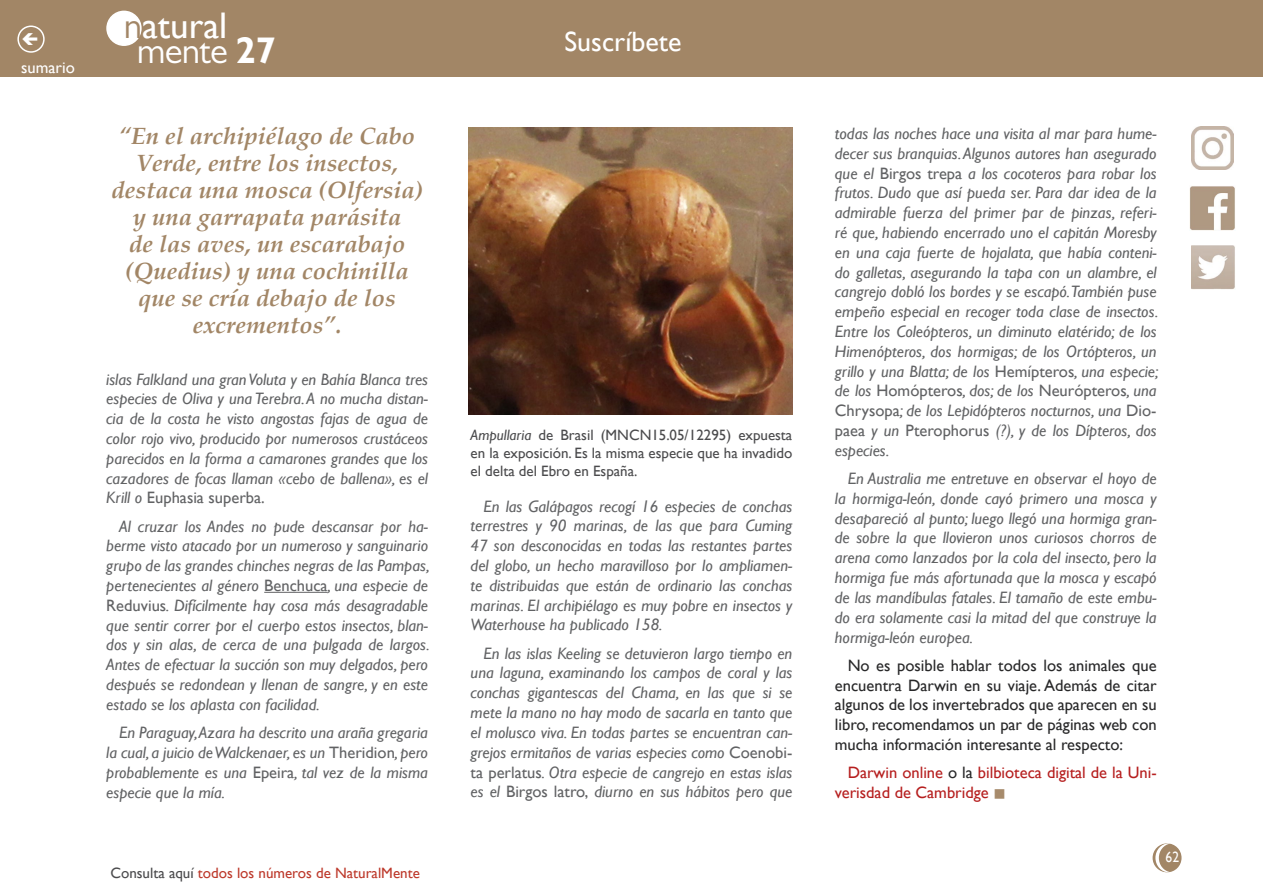
<style>
.page{position:relative;width:1263px;height:893px;background:#fff}
.page>*{position:absolute;margin:0;border:0;box-sizing:border-box;transform-origin:0 0}
.t1{font:37.05px "Gill Sans";color:#fff}
.t2{font:37.05px "Gill Sans MT Pro";letter-spacing:-.02em;color:#fff}
.t3{font:27.9px "Gill Sans";color:#fff}
.t4{font:italic 700 24px/27px "Palatino";color:#a28666;text-align:center}
.t5{font:italic 16.5px/19.8px "Gill Sans";color:#616264;text-align:justify}
.t6{font:16.5px/19.8px "Gill Sans";color:#282829;text-align:justify}
.t7{font:16.5px/19.8px "Gill Sans";color:#b61f1f}
.t8{font:16.5px "Gill Sans";color:#fff}
.t9{font:15px/18px "Gill Sans";color:#4b4b4d;text-align:justify}
.t10{font:15px "Gill Sans";color:#bd392b}
.t11{font:15px "Gill Sans";color:#fff;scale:.9 1}
.s1{font-family:"Gill Sans MT Pro";color:#a28666}
.s2{font-family:"Gill Sans";font-weight:700}
.s3{font-style:normal}
.s4{color:#4b4b4d}
.s5{font-style:italic}
.s6{color:#282829}
.s7{color:#a78b6c}
</style>
<div class="page">
<div style="left:1153px;top:844px;width:28px;height:28px;background:#a28666;border-radius:50%"></div>
<div style="left:1152px;top:843px;width:29px;height:29px;border:2px solid #a28666;border-radius:50%"></div>
<div style="left:0;top:0;width:1263px;height:77px;background:#a28666"></div>
<div style="left:107px;top:11px;width:34px;height:34px;background:#fff;border-radius:50%"></div>
<div style="left:106px;top:11px;width:36px;height:35px;border:2px solid #fff;border-radius:50%"></div>
<svg style="left:1155px;top:843px;width:15px;height:29px"></svg>
<div style="left:17px;top:26px;width:28px;height:27px;border:2px solid #fff;border-radius:50%"></div>
<img style="left:1190px;top:186px;width:45px;height:44px">
<img style="left:1191px;top:246px;width:44px;height:44px">
<img style="left:1191px;top:127px;width:42px;height:42px">
<hr style="left:264px;top:592px;width:64px;height:1px;background:#616264">
<img style="left:469px;top:128px;width:323px;height:286px">
<p class="t8" style="left:21px;top:58px;width:55px">sumario</p>
<h1 class="t1" style="left:124px;top:4px;width:105px"><span class="s1">n</span>atural</h1>
<h1 class="t2" style="left:137px;top:29px;width:140px">mente <span class="s2">27</span></h1>
<h3 class="t4" style="left:112px;top:123px;width:313px">“En el archipiélago de Cabo<br>Verde, entre los insectos, destaca una mosca (Olfersia) y una garrapata parásita<br>de las aves, un escarabajo (Quedius) y una cochinilla que se cría debajo de los excrementos”.</h3>
<p class="t5" style="left:106px;top:369px;width:323px">islas Falkland una gran Voluta y en Bahía Blanca tres especies de Oliva y una Terebra. A no mucha distan&shy;cia de la costa he visto angostas fajas de agua de color rojo vivo, producido por numerosos crustáceos parecidos en la forma a camarones grandes que los cazadores de focas llaman «cebo de ballena», es el Krill o <span class="s3">Euphasia superba.</span></p>
<p class="t5" style="left:106px;top:516px;width:325px;text-indent:13px">Al cruzar los Andes no pude descansar por ha&shy;berme visto atacado por un numeroso y sanguinario grupo de las grandes chinches negras de las Pampas, pertenecientes al género <span class="s3">Benchuca</span>, una especie de <span class="s3">Reduvius</span>. Difícilmente hay cosa más desagradable que sentir correr por el cuerpo estos insectos, blan&shy;dos y sin alas, de cerca de una pulgada de largos.<br>Antes de efectuar la succión son muy delgados, pero después se redondean y llenan de sangre, y en este estado se los aplasta con facilidad.</p>
<p class="t5" style="left:106px;top:723px;width:323px;text-indent:13px">En Paraguay, Azara ha descrito una araña gregaria la cual, a juicio de Walckenaer, es un <span class="s3">Theridion</span>, pero probablemente es una <span class="s3">Epeira</span>, tal vez de la misma especie que la mía.</p>
<p class="t10" style="left:110px;top:864px;width:311px"><span class="s4">Consulta aquí</span> todos los números de NaturalMente</p>
<h2 class="t3" style="left:564px;top:25px;width:118px">Suscríbete</h2>
<p class="t9" style="left:471px;top:426px;width:323px"><span class="s5">Ampullaria</span> de Brasil (MNCN15.05/12295) expuesta en la exposición. Es la misma especie que ha invadido el delta del Ebro en España.</p>
<p class="t5" style="left:471px;top:496px;width:323px;text-indent:13px">En las Galápagos recogí 16 especies de conchas terrestres y 90 marinas, de las que para Cuming 47 son desconocidas en todas las restantes partes del globo, un hecho maravilloso por lo ampliamen&shy;te distribuidas que están de ordinario las conchas marinas. El archipiélago es muy pobre en insectos y Waterhouse ha publicado 158.</p>
<p class="t5" style="left:471px;top:643px;width:323px;text-indent:13px">En las islas Keeling se detuvieron largo tiempo en una laguna, examinando los campos de coral y las conchas gigantescas del Chama, en las que si se mete la mano no hay modo de sacarla en tanto que el molusco viva. En todas partes se encuentran can&shy;grejos ermitaños de varias especies como <span class="s3">Coenobi&shy;ta perlatus</span>. Otra especie de cangrejo en estas islas es el <span class="s3">Birgos latro,</span> diurno en sus hábitos pero que</p>
<p class="t5" style="left:835px;top:124px;width:325px">todas las noches hace una visita al mar para hume&shy;decer sus branquias. Algunos autores han asegurado que el <span class="s3">Birgos trepa</span> a los cocoteros para robar los frutos. Dudo que así pueda ser. Para dar idea de la admirable fuerza del primer par de pinzas, referi&shy;ré que, habiendo encerrado uno el capitán Moresby en una caja fuerte de hojalata, que había conteni&shy;do galletas, asegurando la tapa con un alambre, el cangrejo dobló los bordes y se escapó.También puse empeño especial en recoger toda clase de insectos.<br>Entre los Coleópteros, un diminuto elatérido; de los Himenópteros, dos hormigas; de los Ortópteros, un grillo y una Blatta; de los <span class="s3">Hemípteros</span>, una especie; de los <span class="s3">Homópteros</span>, dos; de los <span class="s3">Neurópteros</span>, una <span class="s3">Chrysopa</span>; de los Lepidópteros nocturnos, una <span class="s3">Dio&shy;paea</span> y un <span class="s3">Pterophorus</span> (?), y de los Dípteros, dos especies.</p>
<p class="t5" style="left:835px;top:469px;width:323px;text-indent:13px">En Australia me entretuve en observar el hoyo de la hormiga-león, donde cayó primero una mosca y desapareció al punto; luego llegó una hormiga gran&shy;de sobre la que llovieron unos curiosos chorros de arena como lanzados por la cola del insecto, pero la hormiga fue más afortunada que la mosca y escapó de las mandíbulas fatales. El tamaño de este embu&shy;do era solamente casi la mitad del que construye la hormiga-león europea.</p>
<p class="t6" style="left:835px;top:656px;width:323px;text-indent:13px">No es posible hablar todos los animales que encuentra Darwin en su viaje. Además de citar algunos de los invertebrados que aparecen en su libro, recomendamos un par de páginas web con mucha información interesante al respecto:</p>
<p class="t7" style="left:835px;top:763px;width:323px;text-indent:13px">Darwin online <span class="s6">o la</span> bilbioteca digital de la Uni&shy;verisdad de Cambridge <span class="s7">■</span></p>
<p class="t11" style="left:1165px;top:849px;width:16px">62</p>
</div>
